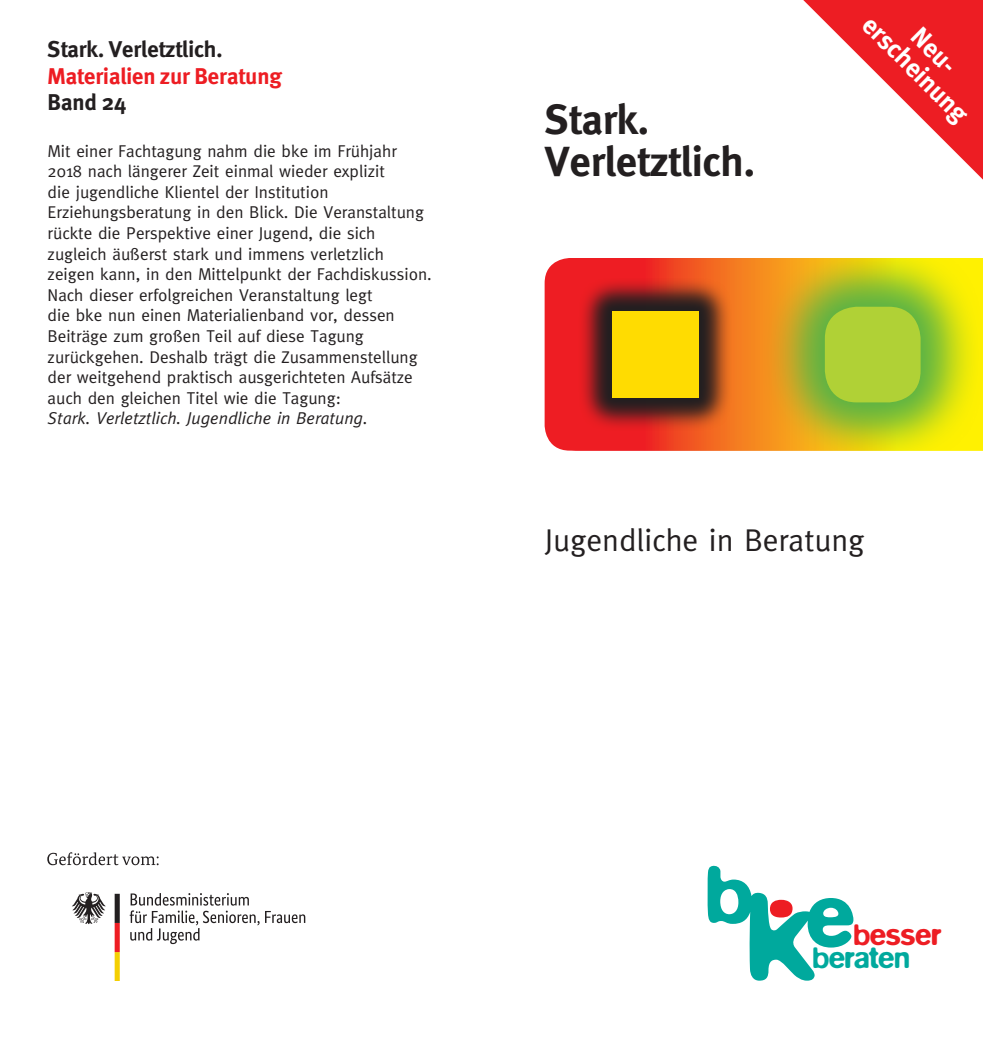
<style>
.page{position:relative;width:983px;height:1042px;background:#fff}
.page>*{position:absolute;margin:0;border:0;box-sizing:border-box;transform-origin:0 0}
.t1{font:700 42px/42px "Meta";color:#231f20}
.t2{font:31.5px "Meta";color:#231f20}
.t3{font:500 30.28px "Blur";letter-spacing:-.02em;color:#00a99d}
.t4{font:500 30.28px "Blur";letter-spacing:-.02em;color:#ed1d23}
.t5{font:700 26.43px/26.4px "Meta";color:#fff;text-align:center}
.t6{font:700 22.75px "Meta";color:#231f20}
.t7{font:700 22.75px "Meta";color:#ed1d23}
.t8{font:17.15px/20.7px "Meta";color:#231f20}
.t9{font:italic 17.15px "Meta";color:#231f20}
</style>
<div class="page">
<svg style="left:130px;top:893px;width:175px;height:51px"></svg>
<svg style="left:72px;top:892px;width:34px;height:32px"></svg>
<svg style="left:115px;top:894px;width:5px;height:86px"></svg>
<svg style="left:47px;top:852px;width:111px;height:13px"></svg>
<svg style="left:544px;top:258px;width:217px;height:193px;background:#f14a26"></svg>
<svg style="left:761px;top:258px;width:221px;height:193px;background:#c7c31e"></svg>
<div style="left:824px;top:307px;width:96px;height:95px;background:#b0d136;border-radius:32px"></div>
<svg style="left:578px;top:278px;width:154px;height:153px;background:#973420"></svg>
<div style="left:612px;top:311px;width:86px;height:87px;background:#ffdc01"></div>
<svg style="left:707px;top:865px;width:146px;height:115px"></svg>
<svg style="left:803px;top:0;width:179px;height:179px"></svg>
<h3 class="t6" style="left:48px;top:36px;width:176px">Stark. Verletztlich.</h3>
<h3 class="t7" style="left:48px;top:63px;width:236px">Materialien zur Beratung</h3>
<h3 class="t6" style="left:48px;top:89px;width:80px">Band 24</h3>
<p class="t8" style="left:48px;top:140px;width:385px">Mit einer Fachtagung nahm die bke im Frühjahr 2018 nach längerer Zeit einmal wieder explizit<br>die jugendliche Klientel der Institution Erziehungsberatung in den Blick. Die Veranstaltung rückte die Perspektive einer Jugend, die sich zugleich äußerst stark und immens verletzlich zeigen kann, in den Mittelpunkt der Fachdiskussion.<br>Nach dieser erfolgreichen Veranstaltung legt<br>die bke nun einen Materialienband vor, dessen Beiträge zum großen Teil auf diese Tagung zurückgehen. Deshalb trägt die Zusammenstellung der weitgehend praktisch ausgerichteten Aufsätze auch den gleichen Titel wie die Tagung:</p>
<p class="t9" style="left:48px;top:408px;width:321px">Stark. Verletztlich. Jugendliche in Beratung.</p>
<h1 class="t1" style="left:544px;top:98px;width:212px">Stark.<br>Verletztlich.</h1>
<h3 class="t5" style="left:895px;top:-8px;width:139px;rotate:45deg">Neu&shy;erscheinung</h3>
<h2 class="t2" style="left:544px;top:522px;width:321px">Jugendliche in Beratung</h2>
<h3 class="t4" style="left:853px;top:917px;width:90px">besser</h3>
<h3 class="t3" style="left:812px;top:940px;width:99px">beraten</h3>
</div>
